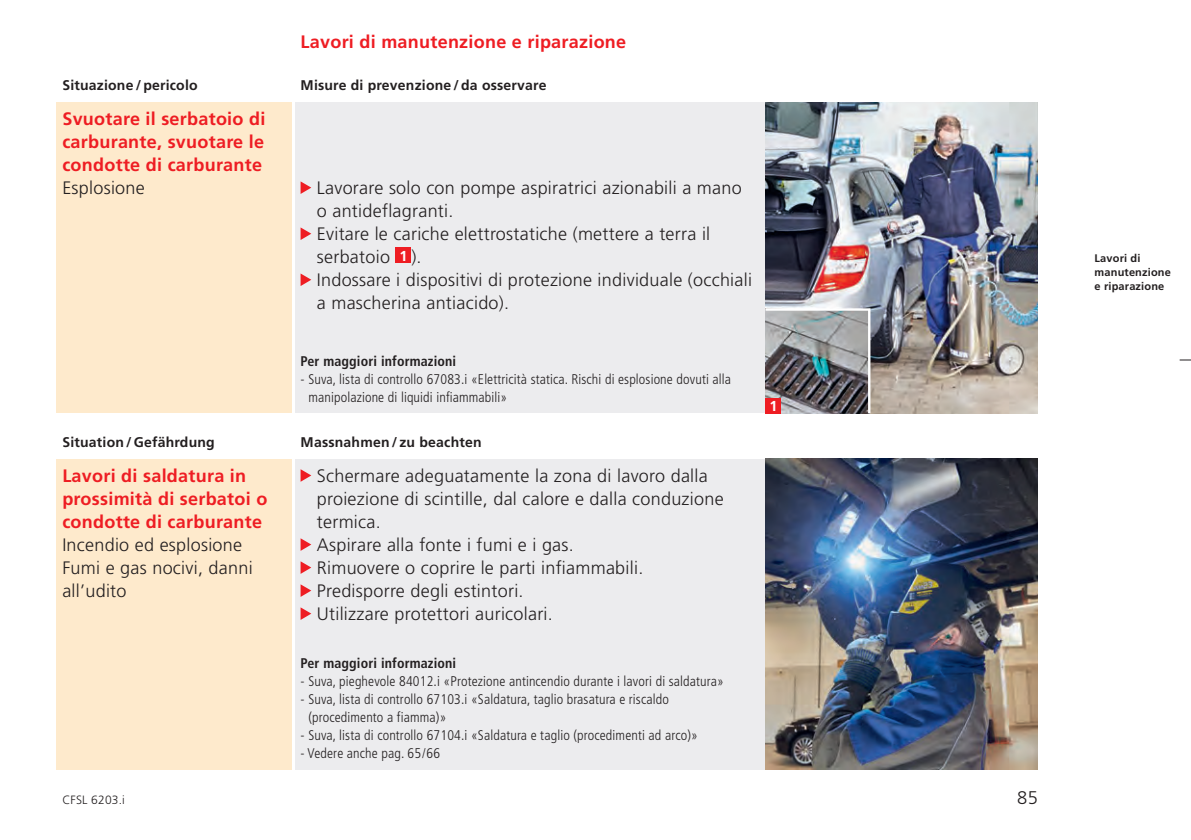
<style>
.page{position:relative;width:1191px;height:840px;background:#fff}
.page>*{position:absolute;margin:0;border:0;box-sizing:border-box;transform-origin:0 0}
.t1{font:300 18.2px "Frutiger LT Std";color:#231f20}
.t2{font:300 18px/23px "Frutiger LT Std";letter-spacing:.015em;color:#231f20}
.t3{font:700 18px/23px "Frutiger LT Std";letter-spacing:.015em;color:#ee1d23}
.t4{font:700 14.4px "Frutiger LT Std";color:#fff}
.t5{font:300 condensed 14px/18px "Frutiger LT Std";letter-spacing:.01em;color:#231f20}
.t6{font:700 14px "Frutiger LT Std";letter-spacing:.015em;color:#231f20}
.t7{font:700 condensed 14px "Frutiger LT Std";letter-spacing:.01em;color:#231f20}
.t8{font:300 12px "Frutiger LT Std";letter-spacing:.015em;color:#231f20}
.t9{font:700 11px/14px "Frutiger LT Std";letter-spacing:.015em;color:#231f20}
.s1{font-weight:700;font-size:14.4px;color:#fff}
</style>
<div class="page">
<div style="left:57px;top:458px;width:235px;height:311px;background:#feeacc"></div>
<div style="left:295px;top:458px;width:742px;height:311px;background:#ececee"></div>
<svg style="left:300px;top:469px;width:11px;height:12px"></svg>
<svg style="left:300px;top:538px;width:11px;height:12px"></svg>
<svg style="left:300px;top:561px;width:11px;height:12px"></svg>
<svg style="left:300px;top:584px;width:11px;height:12px"></svg>
<svg style="left:300px;top:607px;width:11px;height:12px"></svg>
<div style="left:57px;top:102px;width:235px;height:311px;background:#feeacc"></div>
<div style="left:295px;top:102px;width:742px;height:311px;background:#ececee"></div>
<img style="left:765px;top:102px;width:272px;height:311px">
<svg style="left:300px;top:181px;width:11px;height:13px"></svg>
<svg style="left:300px;top:227px;width:11px;height:13px"></svg>
<div style="left:395px;top:247px;width:16px;height:16px;background:#ee1d23"></div>
<svg style="left:300px;top:273px;width:11px;height:13px"></svg>
<svg style="left:1179px;top:359px;width:12px;height:1px"></svg>
<img style="left:765px;top:307px;width:106px;height:107px">
<div style="left:765px;top:397px;width:16px;height:16px;background:#ee1d23"></div>
<img style="left:765px;top:458px;width:272px;height:311px">
<p class="t3" style="left:300px;top:30px;width:327px">Lavori di manutenzione e riparazione</p>
<p class="t6" style="left:62px;top:77px;width:137px">Situazione / pericolo</p>
<p class="t6" style="left:300px;top:77px;width:247px">Misure di prevenzione / da osservare</p>
<p class="t3" style="left:62px;top:107px;width:204px;text-align:justify">Svuotare il serbatoio di carburante, svuotare le condotte di carburante</p>
<p class="t2" style="left:62px;top:176px;width:84px">Esplosione</p>
<p class="t2" style="left:317px;top:176px;width:437px">Lavorare solo con pompe aspiratrici azionabili a mano o antideflagranti.<br>Evitare le cariche elettrostatiche (mettere a terra il serbatoio <span class="s1">1</span> ).<br>Indossare i dispositivi di protezione individuale (occhiali a mascherina antiacido).</p>
<p class="t7" style="left:300px;top:352px;width:157px">Per maggiori informazioni</p>
<p class="t5" style="left:308px;top:370px;width:424px;text-indent:-8px">- Suva, lista di controllo 67083.i «Elettricità statica. Rischi di esplosione dovuti alla manipolazione di liquidi infiammabili»</p>
<p class="t6" style="left:62px;top:434px;width:154px">Situation / Gefährdung</p>
<p class="t6" style="left:300px;top:434px;width:183px">Massnahmen / zu beachten</p>
<p class="t3" style="left:62px;top:464px;width:206px">Lavori di saldatura in prossimità di serbatoi o condotte di carburante</p>
<p class="t2" style="left:62px;top:533px;width:192px">Incendio ed esplosione<br>Fumi e gas nocivi, danni all’udito</p>
<p class="t2" style="left:317px;top:464px;width:408px">Schermare adeguatamente la zona di lavoro dalla proiezione di scintille, dal calore e dalla conduzione termica.<br>Aspirare alla fonte i fumi e i gas.<br>Rimuovere o coprire le parti infiammabili.<br>Predisporre degli estintori.<br>Utilizzare protettori auricolari.</p>
<p class="t7" style="left:300px;top:654px;width:157px">Per maggiori informazioni</p>
<p class="t5" style="left:300px;top:672px;width:425px">- Suva, pieghevole 84012.i «Protezione antincendio durante i lavori di saldatura»</p>
<p class="t5" style="left:308px;top:690px;width:362px;text-indent:-8px">- Suva, lista di controllo 67103.i «Saldatura, taglio brasatura e riscaldo (procedimento a fiamma)»</p>
<p class="t5" style="left:300px;top:726px;width:399px">- Suva, lista di controllo 67104.i «Saldatura e taglio (procedimenti ad arco)»</p>
<p class="t5" style="left:300px;top:744px;width:141px">- Vedere anche pag. 65/66</p>
<p class="t4" style="left:769px;top:397px;width:10px">1</p>
<p class="t8" style="left:62px;top:792px;width:64px">CFSL 6203.i</p>
<p class="t1" style="left:1017px;top:787px;width:22px">85</p>
<p class="t9" style="left:1094px;top:251px;width:78px">Lavori di manutenzione e riparazione</p>
</div>
